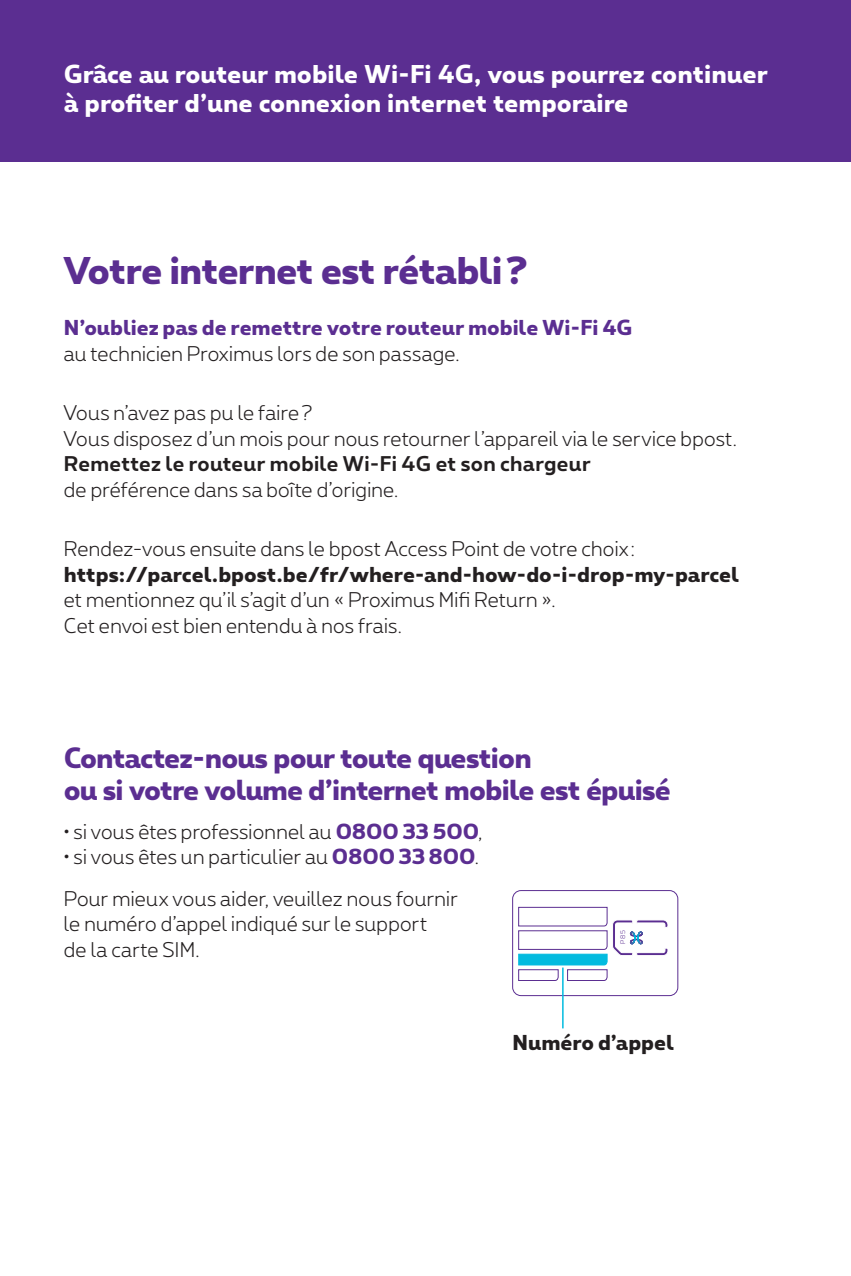
<style>
.page{position:relative;width:851px;height:1276px;background:#fff}
.page>*{position:absolute;margin:0;border:0;box-sizing:border-box;transform-origin:0 0}
.t1{font:800 36px "Proximus";letter-spacing:-.025em;color:#5b2e91}
.t2{font:800 27px/32.4px "Proximus";letter-spacing:-.03em;color:#5b2e91}
.t3{font:800 24px/28.8px "Proximus";color:#fff}
.t4{font:300 20.1px/25.5px "Proximus";letter-spacing:.015em;color:#231f20}
.t5{font:800 20.1px "Proximus";letter-spacing:-.005em;color:#231f20}
.t6{font:800 20.1px "Proximus";letter-spacing:-.005em;color:#5b2e91}
.t7{font:700 20.1px "Proximus";letter-spacing:.015em;color:#231f20}
.t8{font:300 6.3px "Proximus";color:#5b2e91}
.s1{font-weight:800;color:#5b2e91}
</style>
<div class="page">
<div style="left:0;top:0;width:850px;height:162px;background:#5b2e91"></div>
<div style="left:512px;top:890px;width:166px;height:106px;border:1px solid #5b2e91;border-radius:8px"></div>
<svg style="left:518px;top:906px;width:150px;height:75px"></svg>
<hr style="left:562px;top:967px;width:1px;height:61px;background:#02bbdf">
<p class="t3" style="left:64px;top:58px;width:705px">Grâce au routeur mobile Wi-Fi 4G, vous pourrez continuer à profiter d’une connexion internet temporaire</p>
<h1 class="t1" style="left:64px;top:244px;width:466px">Votre internet est rétabli?</h1>
<p class="t6" style="left:64px;top:313px;width:570px">N’oubliez pas de remettre votre routeur mobile Wi-Fi 4G</p>
<p class="t4" style="left:64px;top:339px;width:397px">au technicien Proximus lors de son passage.</p>
<p class="t4" style="left:64px;top:399px;width:674px">Vous n’avez pas pu le faire?<br>Vous disposez d’un mois pour nous retourner l’appareil via le service bpost.</p>
<p class="t7" style="left:64px;top:449px;width:528px">Remettez le routeur mobile Wi-Fi 4G et son chargeur</p>
<p class="t4" style="left:64px;top:475px;width:336px">de préférence dans sa boîte d’origine.</p>
<p class="t4" style="left:64px;top:535px;width:572px">Rendez-vous ensuite dans le bpost Access Point de votre choix:</p>
<p class="t5" style="left:64px;top:559px;width:676px">https://parcel.bpost.be/fr/where-and-how-do-i-drop-my-parcel</p>
<p class="t4" style="left:64px;top:586px;width:493px">et mentionnez qu’il s’agit d’un « Proximus Mifi Return ».<br>Cet envoi est bien entendu à nos frais.</p>
<h2 class="t2" style="left:64px;top:739px;width:608px">Contactez-nous pour toute question<br>ou si votre volume d’internet mobile est épuisé</h2>
<p class="t4" style="left:64px;top:817px;width:420px">• si vous êtes professionnel au <span class="s1">0800 33 500</span>,</p>
<p class="t4" style="left:64px;top:843px;width:416px">• si vous êtes un particulier au <span class="s1">0800 33 800</span>.</p>
<p class="t4" style="left:64px;top:884px;width:395px">Pour mieux vous aider, veuillez nous fournir le numéro d’appel indiqué sur le support<br>de la carte SIM.</p>
<p class="t8" style="left:618px;top:943px;width:15px;rotate:-90deg">P 85</p>
<p class="t5" style="left:512px;top:1028px;width:163px">Numéro d’appel</p>
</div>
